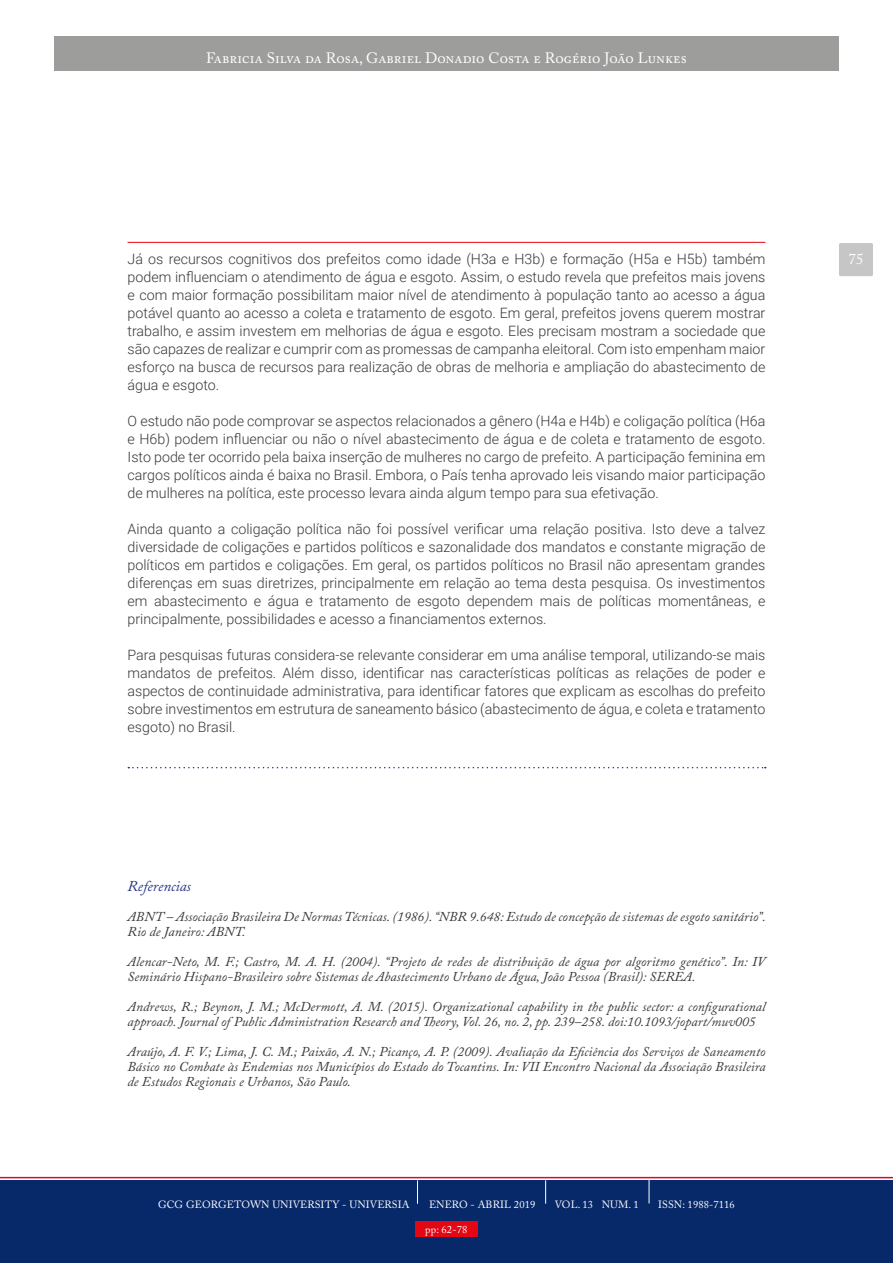
<style>
.page{position:relative;width:893px;height:1263px;background:#fff}
.page>*{position:absolute;margin:0;border:0;box-sizing:border-box;transform-origin:0 0}
.t1{font:15px "Adobe Caslon Pro";letter-spacing:.005em;color:#fff}
.t2{font:italic 15px "Adobe Caslon Pro";letter-spacing:-.005em;color:#283583}
.t3{font:300 14.25px/18px "Roboto";color:#3a3835;text-align:justify}
.t4{font:italic 13.5px/15px "Adobe Caslon Pro";letter-spacing:.005em;color:#3a3835}
.t5{font:10.5px "Adobe Caslon Pro";letter-spacing:.01em;color:#fff}
</style>
<div class="page">
<div style="left:54px;top:37px;width:785px;height:34px;background:#9d9d9c"></div>
<div style="left:0;top:1180px;width:893px;height:83px;background:#082969"></div>
<svg style="left:0;top:1177px;width:893px;height:27px"></svg>
<div style="left:415px;top:1221px;width:63px;height:16px;background:#e30613"></div>
<div style="left:839px;top:243px;width:34px;height:33px;background:#c6c6c6;border-radius:2px"></div>
<hr style="left:128px;top:242px;width:637px;height:1px;background:#e30613">
<svg style="left:128px;top:767px;width:638px;height:1px"></svg>
<p class="t1" style="left:206px;top:49px;width:482px">Fabricia Silva da Rosa, Gabriel Donadio Costa e Rogério João Lunkes</p>
<p class="t3" style="left:128px;top:250px;width:639px">Já os recursos cognitivos dos prefeitos como idade (H3a e H3b) e formação (H5a e H5b) também</p>
<p class="t1" style="left:848px;top:250px;width:16px">75</p>
<p class="t3" style="left:128px;top:268px;width:639px">podem influenciam o atendimento de água e esgoto. Assim, o estudo revela que prefeitos mais jovens e com maior formação possibilitam maior nível de atendimento à população tanto ao acesso a água potável quanto ao acesso a coleta e tratamento de esgoto. Em geral, prefeitos jovens querem mostrar trabalho, e assim investem em melhorias de água e esgoto. Eles precisam mostram a sociedade que são capazes de realizar e cumprir com as promessas de campanha eleitoral. Com isto empenham maior esforço na busca de recursos para realização de obras de melhoria e ampliação do abastecimento de água e esgoto.</p>
<p class="t3" style="left:128px;top:412px;width:639px">O estudo não pode comprovar se aspectos relacionados a gênero (H4a e H4b) e coligação política (H6a e H6b) podem influenciar ou não o nível abastecimento de água e de coleta e tratamento de esgoto.<br>Isto pode ter ocorrido pela baixa inserção de mulheres no cargo de prefeito. A participação feminina em cargos políticos ainda é baixa no Brasil. Embora, o País tenha aprovado leis visando maior participação de mulheres na política, este processo levara ainda algum tempo para sua efetivação.</p>
<p class="t3" style="left:128px;top:520px;width:639px">Ainda quanto a coligação política não foi possível verificar uma relação positiva. Isto deve a talvez diversidade de coligações e partidos políticos e sazonalidade dos mandatos e constante migração de políticos em partidos e coligações. Em geral, os partidos políticos no Brasil não apresentam grandes diferenças em suas diretrizes, principalmente em relação ao tema desta pesquisa. Os investimentos em abastecimento e água e tratamento de esgoto dependem mais de políticas momentâneas, e principalmente, possibilidades e acesso a financiamentos externos.</p>
<p class="t3" style="left:128px;top:646px;width:639px">Para pesquisas futuras considera-se relevante considerar em uma análise temporal, utilizando-se mais mandatos de prefeitos. Além disso, identificar nas características políticas as relações de poder e aspectos de continuidade administrativa, para identificar fatores que explicam as escolhas do prefeito sobre investimentos em estrutura de saneamento básico (abastecimento de água, e coleta e tratamento esgoto) no Brasil.</p>
<p class="t2" style="left:128px;top:877px;width:65px">Referencias</p>
<p class="t4" style="left:128px;top:909px;width:640px">ABNT – Associação Brasileira De Normas Técnicas. (1986). “NBR 9.648: Estudo de concepção de sistemas de esgoto sanitário”.<br>Rio de Janeiro: ABNT.</p>
<p class="t4" style="left:128px;top:954px;width:639px">Alencar-Neto, M. F.; Castro, M. A. H. (2004). “Projeto de redes de distribuição de água por algoritmo genético”. In: IV<br>Seminário Hispano-Brasileiro sobre Sistemas de Abastecimento Urbano de Água, João Pessoa (Brasil): SEREA.</p>
<p class="t4" style="left:128px;top:999px;width:639px">Andrews, R.; Beynon, J. M.; McDermott, A. M. (2015). Organizational capability in the public sector: a configurational approach. Journal of Public Administration Research and Theory, Vol. 26, no. 2, pp. 239–258. doi:10.1093/jopart/muv005</p>
<p class="t4" style="left:128px;top:1044px;width:639px;text-align:justify">Araújo, A. F. V.; Lima, J. C. M.; Paixão, A. N.; Picanço, A. P. (2009). Avaliação da Eficiência dos Serviços de Saneamento Básico no Combate às Endemias nos Municípios do Estado do Tocantins. In: VII Encontro Nacional da Associação Brasileira de Estudos Regionais e Urbanos, São Paulo.</p>
<p class="t5" style="left:158px;top:1198px;width:253px">GCG GEORGETOWN UNIVERSITY - UNIVERSIA</p>
<p class="t5" style="left:429px;top:1198px;width:108px">ENERO - ABRIL 2019</p>
<p class="t5" style="left:555px;top:1198px;width:85px">VOL. 13 NUM. 1</p>
<p class="t5" style="left:658px;top:1198px;width:78px">ISSN: 1988-7116</p>
<p class="t5" style="left:425px;top:1223px;width:43px">pp: 62-78</p>
</div>
